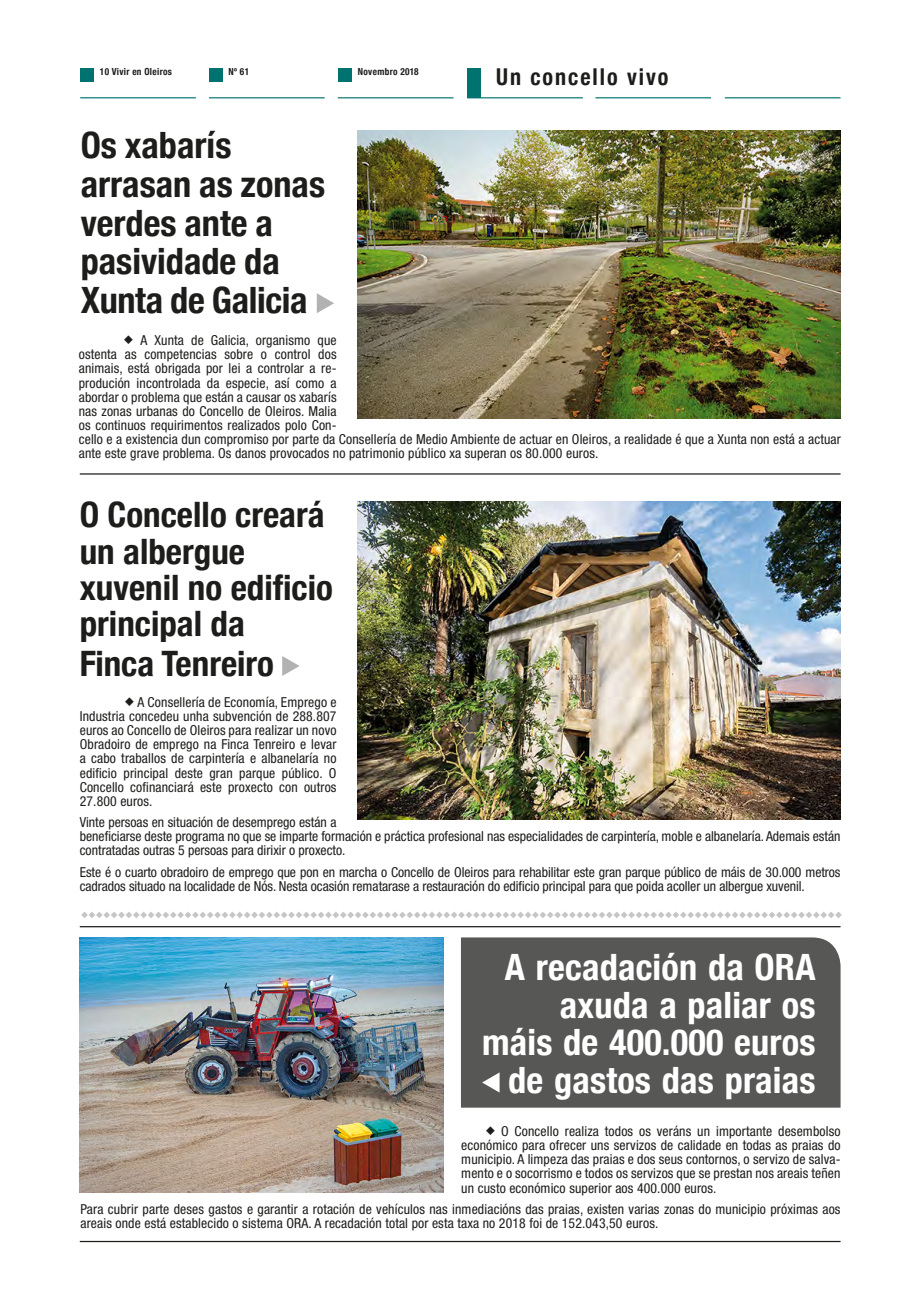
<style>
.page{position:relative;width:904px;height:1312px;background:#fff}
.page>*{position:absolute;margin:0;border:0;box-sizing:border-box;transform-origin:0 0}
.t1{font:700 condensed 36.25px/37.5px "Helvetica Neue";letter-spacing:.005em;color:#fff;text-align:right}
.t2{font:700 condensed 36.25px/38.8px "Helvetica Neue";color:#1d1d1b}
.t3{font:700 condensed 35px/36.2px "Helvetica Neue";color:#1d1d1b}
.t4{font:700 condensed 23.25px "Helvetica Neue";letter-spacing:.09em;color:#1d1d1b;scale:.95 1}
.t5{font:condensed 13.75px/14.1px "Helvetica Neue";letter-spacing:.01em;color:#1d1d1b}
.t6{font:700 condensed 9.75px "Helvetica Neue";letter-spacing:.035em;color:#1d1d1b;scale:.95 1}
.s1{font-family:"Monotype Sorts";font-stretch:normal;font-size:12px}
</style>
<div class="page">
<div style="left:461px;top:937px;width:379px;height:170px;background:#575756"></div>
<svg style="left:81px;top:912px;width:760px;height:6px"></svg>
<hr style="left:80px;top:1240px;width:760px;height:1px;background:#1d1d1b">
<hr style="left:80px;top:473px;width:760px;height:1px;background:#1d1d1b">
<hr style="left:80px;top:925px;width:760px;height:2px;background:#1d1d1b">
<img style="left:80px;top:937px;width:363px;height:255px">
<img style="left:358px;top:501px;width:482px;height:318px">
<img style="left:358px;top:130px;width:482px;height:289px">
<svg style="left:482px;top:1072px;width:17px;height:20px"></svg>
<svg style="left:317px;top:293px;width:17px;height:20px"></svg>
<svg style="left:282px;top:656px;width:17px;height:20px"></svg>
<hr style="left:209px;top:97px;width:115px;height:1px;background:#007270">
<hr style="left:338px;top:97px;width:115px;height:1px;background:#007270">
<hr style="left:467px;top:97px;width:116px;height:1px;background:#007270">
<hr style="left:724px;top:97px;width:116px;height:1px;background:#007270">
<div style="left:467px;top:68px;width:13px;height:30px;background:#007270"></div>
<div style="left:209px;top:68px;width:13px;height:13px;background:#007270"></div>
<div style="left:80px;top:68px;width:14px;height:13px;background:#007270"></div>
<div style="left:338px;top:68px;width:13px;height:13px;background:#007270"></div>
<hr style="left:80px;top:97px;width:116px;height:1px;background:#007270">
<hr style="left:595px;top:97px;width:116px;height:1px;background:#007270">
<p class="t6" style="left:100px;top:64px;width:77px">10 Vivir en Oleiros</p>
<p class="t6" style="left:228px;top:64px;width:23px">Nº 61</p>
<p class="t6" style="left:358px;top:64px;width:65px">Novembro 2018</p>
<h3 class="t4" style="left:496px;top:57px;width:183px">Un concello vivo</h3>
<h1 class="t2" style="left:81px;top:123px;width:246px">Os xabarís arrasan as zonas verdes ante a pasividade da<br>Xunta de Galicia</h1>
<p class="t5" style="left:79px;top:333px;width:763px;text-indent:45px"><span class="s1">U</span> A Xunta de Galicia, organismo que<br>ostenta as competencias sobre o control dos<br>animais, está obrigada por lei a controlar a re-<br>produción incontrolada da especie, así como a<br>abordar o problema que están a causar os xabarís<br>nas zonas urbanas do Concello de Oleiros. Malia<br>os continuos requirimentos realizados polo Con-<br>cello e a existencia dun compromiso por parte da Consellería de Medio Ambiente de actuar en Oleiros, a realidade é que a Xunta non está a actuar ante este grave problema. Os danos provocados no patrimonio público xa superan os 80.000 euros.</p>
<h2 class="t3" style="left:80px;top:494px;width:255px">O Concello creará un albergue xuvenil no edificio principal da</h2>
<h2 class="t3" style="left:80px;top:642px;width:196px">Finca Tenreiro</h2>
<p class="t5" style="left:80px;top:694px;width:258px;text-align:justify;text-indent:45px"><span class="s1">U</span> A Consellería de Economía, Emprego e Industria concedeu unha subvención de 288.807 euros ao Concello de Oleiros para realizar un novo Obradoiro de emprego na Finca Tenreiro e levar a cabo traballos de carpintería e albanelaría no edificio principal deste gran parque público. O Concello cofinanciará este proxecto con outros 27.800 euros.</p>
<p class="t5" style="left:80px;top:814px;width:762px">Vinte persoas en situación de desemprego están a<br>beneficiarse deste programa no que se imparte formación e práctica profesional nas especialidades de carpintería, moble e albanelaría. Ademais están contratadas outras 5 persoas para dirixir o proxecto.</p>
<p class="t5" style="left:80px;top:864px;width:762px">Este é o cuarto obradoiro de emprego que pon en marcha o Concello de Oleiros para rehabilitar este gran parque público de máis de 30.000 metros cadrados situado na localidade de Nós. Nesta ocasión rematarase a restauración do edificio principal para que poida acoller un albergue xuvenil.</p>
<h1 class="t1" style="left:482px;top:945px;width:335px">A recadación da ORA axuda a paliar os máis de 400.000 euros de gastos das praias</h1>
<p class="t5" style="left:461px;top:1123px;width:381px;text-align:justify;text-indent:24px"><span class="s1">U</span> O Concello realiza todos os veráns un importante desembolso económico para ofrecer uns servizos de calidade en todas as praias do municipio. A limpeza das praias e dos seus contornos, o servizo de salva&shy;mento e o socorrismo e todos os servizos que se prestan nos areais teñen un custo económico superior aos 400.000 euros.</p>
<p class="t5" style="left:80px;top:1201px;width:761px">Para cubrir parte deses gastos e garantir a rotación de vehículos nas inmediacións das praias, existen varias zonas do municipio próximas aos areais onde está establecido o sistema ORA. A recadación total por esta taxa no 2018 foi de 152.043,50 euros.</p>
</div>
